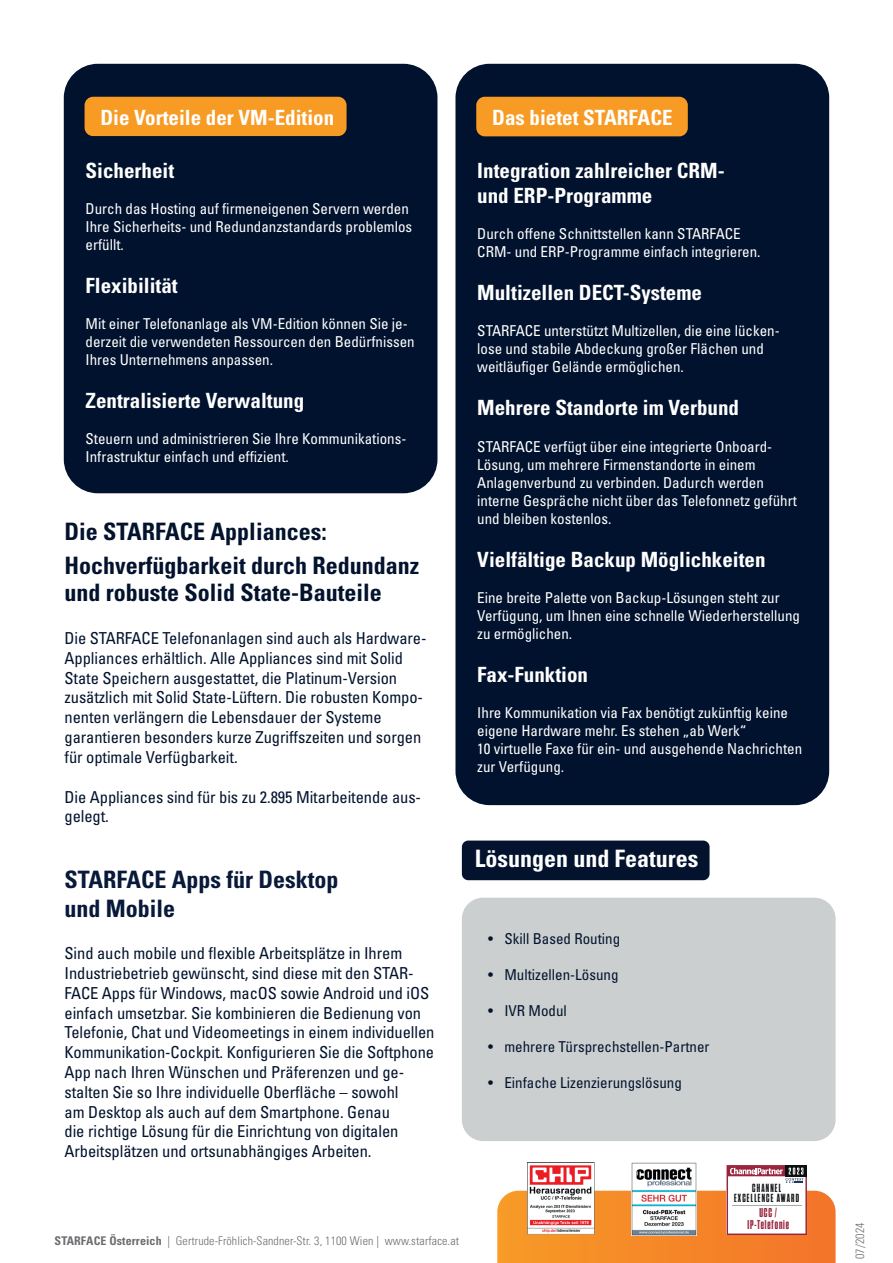
<style>
.page{position:relative;width:893px;height:1263px;background:#fff}
.page>*{position:absolute;margin:0;border:0;box-sizing:border-box;transform-origin:0 0}
.t1{font:700 condensed 24px/33.3px "Univers LT Std";color:#03132d}
.t2{font:700 condensed 24px/28.8px "Univers LT Std";color:#081939}
.t3{font:700 condensed 24px "Univers LT Std";color:#fff}
.t4{font:700 condensed 21px/25.2px "Univers LT Std";color:#fff}
.t5{font:condensed 16.5px/19.8px "Univers LT Std";letter-spacing:-.005em;color:#03132d}
.t6{font:condensed 15px/18px "Univers LT Std";color:#fff}
.t7{font:condensed 15px "Univers LT Std";color:#04142e}
.t8{font:700 12.75px/11.7px "Tungsten Condensed";letter-spacing:.07em;color:#98243d;text-align:center}
.t9{font:300 condensed 12px "Univers LT Std";letter-spacing:.01em;color:#6c6d70}
.t10{font:700 11.7px/9.8px "Tungsten Condensed";letter-spacing:.1em;color:#15181a;text-align:center}
.s1{font-weight:700}
</style>
<div class="page">
<div style="left:64px;top:64px;width:373px;height:429px;background:#00122d;border-radius:34px"></div>
<div style="left:455px;top:64px;width:374px;height:741px;background:#00122d;border-radius:34px"></div>
<div style="left:85px;top:97px;width:262px;height:39px;background:#f89b24;border-radius:9px"></div>
<div style="left:476px;top:97px;width:212px;height:39px;background:#f89b24;border-radius:9px"></div>
<svg style="left:497px;top:1165px;width:339px;height:98px"></svg>
<hr style="left:732px;top:1205px;width:69px;height:1px;background:#a5aaaa">
<img style="left:528px;top:1163px;width:68px;height:73px">
<img style="left:631px;top:1163px;width:66px;height:72px">
<div style="left:462px;top:898px;width:374px;height:243px;background:#cbcfcf;border-radius:21px"></div>
<div style="left:462px;top:840px;width:248px;height:40px;background:#03132e;border-radius:6px"></div>
<h2 class="t4" style="left:100px;top:105px;width:235px">Die Vorteile der VM-Edition</h2>
<h2 class="t4" style="left:492px;top:105px;width:182px">Das bietet STARFACE</h2>
<h2 class="t4" style="left:86px;top:158px;width:90px">Sicherheit</h2>
<p class="t6" style="left:86px;top:199px;width:328px">Durch das Hosting auf firmeneigenen Servern werden<br>Ihre Sicherheits- und Redundanzstandards problemlos erfüllt.</p>
<h2 class="t4" style="left:86px;top:273px;width:94px">Flexibilität</h2>
<p class="t6" style="left:86px;top:314px;width:331px">Mit einer Telefonanlage als VM-Edition können Sie je&shy;derzeit die verwendeten Ressourcen den Bedürfnissen<br>Ihres Unternehmens anpassen.</p>
<h2 class="t4" style="left:86px;top:388px;width:220px">Zentralisierte Verwaltung</h2>
<p class="t6" style="left:86px;top:430px;width:322px">Steuern und administrieren Sie Ihre Kommunikations-<br>Infrastruktur einfach und effizient.</p>
<h2 class="t4" style="left:477px;top:158px;width:249px">Integration zahlreicher CRM&shy;und ERP-Programme</h2>
<p class="t6" style="left:477px;top:224px;width:285px">Durch offene Schnittstellen kann STARFACE<br>CRM- und ERP-Programme einfach integrieren.</p>
<h2 class="t4" style="left:477px;top:280px;width:226px">Multizellen DECT-Systeme</h2>
<p class="t6" style="left:477px;top:322px;width:304px">STARFACE unterstützt Multizellen, die eine lücken&shy;lose und stabile Abdeckung großer Flächen und weitläufiger Gelände ermöglichen.</p>
<h2 class="t4" style="left:477px;top:395px;width:263px">Mehrere Standorte im Verbund</h2>
<p class="t6" style="left:477px;top:437px;width:321px">STARFACE verfügt über eine integrierte Onboard-Lösung, um mehrere Firmenstandorte in einem Anlagenverbund zu verbinden. Dadurch werden interne Gespräche nicht über das Telefonnetz geführt und bleiben kostenlos.</p>
<h2 class="t4" style="left:477px;top:546px;width:290px">Vielfältige Backup Möglichkeiten</h2>
<p class="t6" style="left:477px;top:588px;width:324px">Eine breite Palette von Backup-Lösungen steht zur<br>Verfügung, um Ihnen eine schnelle Wiederherstellung zu ermöglichen.</p>
<h2 class="t4" style="left:477px;top:662px;width:112px">Fax-Funktion</h2>
<p class="t6" style="left:477px;top:703px;width:326px">Ihre Kommunikation via Fax benötigt zukünftig keine eigene Hardware mehr. Es stehen „ab Werk“<br>10 virtuelle Faxe für ein- und ausgehende Nachrichten zur Verfügung.</p>
<h1 class="t1" style="left:65px;top:515px;width:356px">Die STARFACE Appliances:<br>Hochverfügbarkeit durch Redundanz</h1>
<h1 class="t1" style="left:65px;top:576px;width:319px">und robuste Solid State-Bauteile</h1>
<p class="t5" style="left:65px;top:628px;width:364px">Die STARFACE Telefonanlagen sind auch als Hardware-Appliances erhältlich. Alle Appliances sind mit Solid State Speichern ausgestattet, die Platinum-Version zusätzlich mit Solid State-Lüftern. Die robusten Kompo&shy;nenten verlängern die Lebensdauer der Systeme garantieren besonders kurze Zugriffszeiten und sorgen für optimale Verfügbarkeit.</p>
<p class="t5" style="left:65px;top:786px;width:358px">Die Appliances sind für bis zu 2.895 Mitarbeitende aus&shy;gelegt.</p>
<h1 class="t2" style="left:65px;top:865px;width:276px">STARFACE Apps für Desktop und Mobile</h1>
<p class="t5" style="left:65px;top:943px;width:371px">Sind auch mobile und flexible Arbeitsplätze in Ihrem Industriebetrieb gewünscht, sind diese mit den STAR-FACE Apps für Windows, macOS sowie Android und iOS einfach umsetzbar. Sie kombinieren die Bedienung von Telefonie, Chat und Videomeetings in einem individuellen Kommunikation-Cockpit. Konfigurieren Sie die Softphone App nach Ihren Wünschen und Präferenzen und ge&shy;stalten Sie so Ihre individuelle Oberfläche – sowohl<br>am Desktop als auch auf dem Smartphone. Genau<br>die richtige Lösung für die Einrichtung von digitalen Arbeitsplätzen und ortsunabhängiges Arbeiten.</p>
<h1 class="t3" style="left:475px;top:843px;width:225px">Lösungen und Features</h1>
<p class="t7" style="left:488px;top:929px;width:133px">• Skill Based Routing</p>
<p class="t7" style="left:488px;top:965px;width:132px">• Multizellen-Lösung</p>
<p class="t7" style="left:488px;top:1001px;width:80px">• IVR Modul</p>
<p class="t7" style="left:488px;top:1037px;width:223px">• mehrere Türsprechstellen-Partner</p>
<p class="t7" style="left:488px;top:1073px;width:195px">• Einfache Lizenzierungslösung</p>
<p class="t10" style="left:734px;top:1183px;width:66px">CHANNEL<br>EXCELLENCE AWARD</p>
<p class="t8" style="left:747px;top:1207px;width:43px">UCC /<br>IP-Telefonie</p>
<p class="t9" style="left:55px;top:1234px;width:406px"><span class="s1">STARFACE Österreich</span> | Gertrude-Fröhlich-Sandner-Str. 3, 1100 Wien | www.starface.at</p>
<p class="t9" style="left:853px;top:1259px;width:38px;rotate:-90deg">07/2024</p>
</div>
